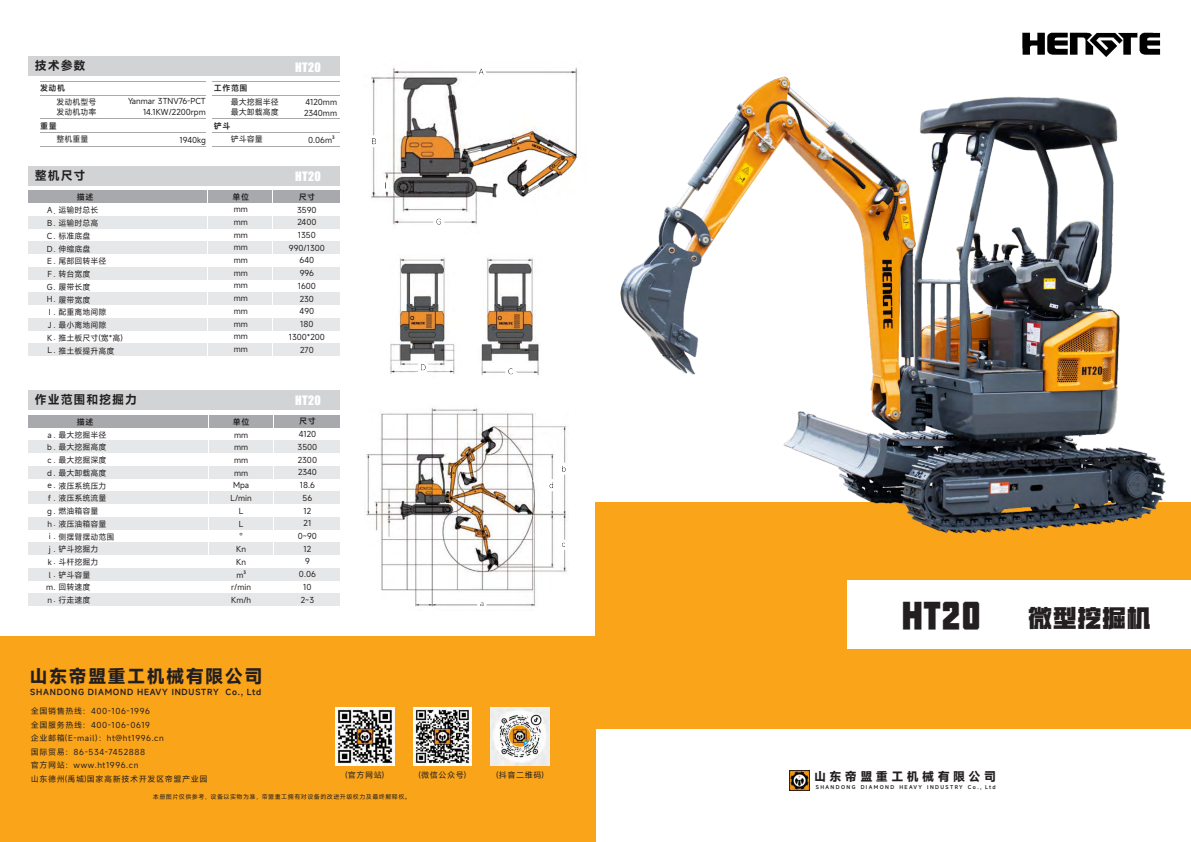
<style>
.page{position:relative;width:1191px;height:842px;background:#fff}
.page>*{position:absolute;margin:0;border:0;box-sizing:border-box;transform-origin:0 0}
.t1{font:36px "HY Li Liang Hei J";color:#231f20}
.t2{font:24px "HY Li Liang Hei J";letter-spacing:.025em;color:#231f20}
.t3{font:700 18px "Mi Sans";letter-spacing:.07em;color:#231f20}
.t4{font:600 12px "Mi Sans";letter-spacing:.07em;color:#231f20}
.t5{font:12px "Impact";letter-spacing:.035em;color:#fff}
.t6{font:700 12px "Mi Sans";letter-spacing:.29em;color:#231f20}
.t7{font:8px/12.7px "Mi Sans";color:#231f20}
.t8{font:8px/13.5px "Mi Sans";letter-spacing:.07em;color:#231f20}
.t9{font:600 8px "Mi Sans";letter-spacing:.095em;color:#231f20}
.t10{font:6px "Mi Sans";letter-spacing:.07em;color:#231f20}
.t11{font:600 5px "Mi Sans";letter-spacing:.28em;color:#231f20}
.s1{font-family:"Arial"}
</style>
<div class="page">
<div style="left:28px;top:593px;width:312px;height:13px;background:#e6e7e8"></div>
<div style="left:28px;top:542px;width:312px;height:13px;background:#e6e7e8"></div>
<div style="left:28px;top:568px;width:312px;height:12px;background:#e6e7e8"></div>
<img style="left:1022px;top:32px;width:138px;height:25px">
<div style="left:595px;top:502px;width:595px;height:227px;background:#faa41a"></div>
<div style="left:0;top:636px;width:595px;height:206px;background:#faa41a"></div>
<hr style="left:40px;top:81px;width:166px;height:1px;background:#a7a9ac">
<hr style="left:40px;top:96px;width:166px;height:1px;background:#a7a9ac">
<hr style="left:40px;top:118px;width:166px;height:1px;background:#a7a9ac">
<hr style="left:40px;top:132px;width:166px;height:1px;background:#a7a9ac">
<hr style="left:40px;top:147px;width:166px;height:1px;background:#a7a9ac">
<div style="left:28px;top:56px;width:312px;height:20px;background:#d1d3d4"></div>
<hr style="left:212px;top:81px;width:128px;height:1px;background:#a7a9ac">
<hr style="left:212px;top:96px;width:128px;height:1px;background:#a7a9ac">
<hr style="left:212px;top:118px;width:128px;height:1px;background:#a7a9ac">
<hr style="left:212px;top:132px;width:128px;height:1px;background:#a7a9ac">
<hr style="left:212px;top:147px;width:128px;height:1px;background:#a7a9ac">
<div style="left:28px;top:491px;width:312px;height:13px;background:#e6e7e8"></div>
<div style="left:28px;top:390px;width:312px;height:20px;background:#d1d3d4"></div>
<div style="left:28px;top:517px;width:312px;height:12px;background:#e6e7e8"></div>
<div style="left:28px;top:466px;width:312px;height:12px;background:#e6e7e8"></div>
<div style="left:28px;top:440px;width:312px;height:13px;background:#e6e7e8"></div>
<div style="left:28px;top:415px;width:312px;height:12px;background:#a7a9ac"></div>
<hr style="left:208px;top:415px;width:1px;height:153px;background:#fff">
<hr style="left:273px;top:414px;width:1px;height:154px;background:#fff">
<div style="left:847px;top:580px;width:343px;height:68px;background:#fff"></div>
<img style="left:789px;top:771px;width:20px;height:19px">
<img style="left:335px;top:707px;width:59px;height:58px">
<img style="left:413px;top:707px;width:59px;height:58px">
<img style="left:491px;top:707px;width:58px;height:58px">
<div style="left:28px;top:343px;width:312px;height:13px;background:#e6e7e8"></div>
<div style="left:28px;top:318px;width:312px;height:13px;background:#e6e7e8"></div>
<div style="left:28px;top:267px;width:312px;height:13px;background:#e6e7e8"></div>
<div style="left:28px;top:292px;width:312px;height:13px;background:#e6e7e8"></div>
<div style="left:28px;top:241px;width:312px;height:13px;background:#e6e7e8"></div>
<div style="left:28px;top:216px;width:312px;height:13px;background:#e6e7e8"></div>
<div style="left:28px;top:166px;width:312px;height:19px;background:#d1d3d4"></div>
<div style="left:28px;top:190px;width:312px;height:13px;background:#a7a9ac"></div>
<hr style="left:207px;top:190px;width:1px;height:166px;background:#fff">
<hr style="left:272px;top:190px;width:1px;height:166px;background:#fff">
<img style="left:620px;top:76px;width:546px;height:458px">
<img style="left:371px;top:68px;width:206px;height:157px">
<img style="left:390px;top:258px;width:149px;height:117px">
<img style="left:365px;top:408px;width:202px;height:199px">
<svg style="left:474px;top:68px;width:14px;height:10px"></svg>
<svg style="left:371px;top:135px;width:8px;height:12px"></svg>
<svg style="left:505px;top:365px;width:12px;height:10px"></svg>
<svg style="left:418px;top:361px;width:11px;height:12px"></svg>
<svg style="left:433px;top:215px;width:12px;height:10px"></svg>
<svg style="left:382px;top:179px;width:7px;height:13px"></svg>
<svg style="left:476px;top:599px;width:10px;height:8px"></svg>
<svg style="left:559px;top:540px;width:8px;height:10px"></svg>
<svg style="left:546px;top:463px;width:21px;height:28px"></svg>
<h3 class="t4" style="left:35px;top:60px;width:52px">技术参数</h3>
<h3 class="t5" style="left:295px;top:62px;width:27px">HT20</h3>
<p class="t7" style="left:56px;top:96px;width:41px;line-height:10.6px">发动机型号发动机功率</p>
<p class="t9" style="left:40px;top:84px;width:27px">发动机</p>
<p class="t9" style="left:214px;top:84px;width:35px">工作范围</p>
<p class="t7" style="left:231px;top:96px;width:49px;line-height:10.6px">最大挖掘半径最大卸载高度</p>
<p class="t7" style="left:304px;top:97px;width:35px;line-height:10.6px">4120mm<br>2340mm</p>
<p class="t9" style="left:214px;top:122px;width:18px">铲斗</p>
<p class="t7" style="left:231px;top:133px;width:33px">铲斗容量</p>
<p class="t7" style="left:308px;top:134px;width:28px">0.06m³</p>
<p class="t7" style="left:128px;top:96px;width:79px;line-height:10.6px;text-align:right">Yanmar 3TNV76-PCT<br>14.1KW/2200rpm</p>
<p class="t9" style="left:40px;top:122px;width:18px">重量</p>
<p class="t7" style="left:56px;top:133px;width:33px">整机重量</p>
<p class="t7" style="left:180px;top:133px;width:28px">1940kg</p>
<h3 class="t4" style="left:35px;top:169px;width:52px">整机尺寸</h3>
<h3 class="t5" style="left:295px;top:171px;width:27px">HT20</h3>
<p class="t9" style="left:77px;top:193px;width:18px">描述</p>
<p class="t9" style="left:232px;top:192px;width:18px">单位</p>
<p class="t9" style="left:299px;top:192px;width:18px">尺寸</p>
<p class="t7" style="left:47px;top:204px;width:78px">A<span class="s1">.</span> 运输时总长<br>B<span class="s1">.</span> 运输时总高<br>C<span class="s1">.</span> 标准底盘<br>D<span class="s1">.</span> 伸缩底盘<br>E <span class="s1">.</span> 尾部回转半径<br>F <span class="s1">.</span> 转台宽度<br>G<span class="s1">.</span> 履带长度<br>H<span class="s1">.</span> 履带宽度<br>I <span class="s1">.</span> 配重离地间隙<br>J <span class="s1">.</span> 最小离地间隙<br>K<span class="s1">.</span> 推土板尺寸(宽*高)<br>L <span class="s1">.</span> 推土板提升高度</p>
<p class="t7" style="left:234px;top:203px;width:16px;text-align:justify">mm mm mm mm mm mm mm mm mm mm mm mm</p>
<p class="t7" style="left:289px;top:203px;width:38px;text-align:center">3590<br>2400<br>1350<br>990/1300<br>640<br>996<br>1600<br>230<br>490<br>180<br>1300*200<br>270</p>
<h3 class="t4" style="left:35px;top:393px;width:104px">作业范围和挖掘力</h3>
<h3 class="t5" style="left:295px;top:396px;width:27px">HT20</h3>
<p class="t9" style="left:77px;top:417px;width:18px">描述</p>
<p class="t9" style="left:233px;top:417px;width:18px">单位</p>
<p class="t9" style="left:299px;top:416px;width:18px">尺寸</p>
<p class="t7" style="left:48px;top:428px;width:60px">a <span class="s1">.</span> 最大挖掘半径</p>
<p class="t7" style="left:47px;top:441px;width:61px">b <span class="s1">.</span> 最大挖掘高度</p>
<p class="t7" style="left:48px;top:454px;width:60px">c <span class="s1">.</span> 最大挖掘深度</p>
<p class="t7" style="left:47px;top:466px;width:61px">d <span class="s1">.</span> 最大卸载高度</p>
<p class="t7" style="left:47px;top:479px;width:60px">e <span class="s1">.</span> 液压系统压力</p>
<p class="t7" style="left:48px;top:492px;width:60px">f <span class="s1">.</span> 液压系统流量</p>
<p class="t7" style="left:47px;top:505px;width:53px">g <span class="s1">.</span> 燃油箱容量</p>
<p class="t7" style="left:47px;top:517px;width:61px">h <span class="s1">.</span> 液压油箱容量</p>
<p class="t7" style="left:49px;top:530px;width:67px">i <span class="s1">.</span> 侧摆臂摆动范围</p>
<p class="t7" style="left:49px;top:543px;width:51px">j <span class="s1">.</span> 铲斗挖掘力</p>
<p class="t7" style="left:48px;top:555px;width:52px">k <span class="s1">.</span> 斗杆挖掘力</p>
<p class="t7" style="left:49px;top:568px;width:43px">l <span class="s1">.</span> 铲斗容量</p>
<p class="t7" style="left:46px;top:581px;width:46px">m<span class="s1">.</span> 回转速度</p>
<p class="t7" style="left:47px;top:594px;width:45px">n <span class="s1">.</span> 行走速度</p>
<p class="t7" style="left:230px;top:428px;width:23px;text-align:center">mm mm mm mm<br>Mpa<br>L/min<br>L<br>L<br>°<br>Kn<br>Kn m³ r/min<br>Km/h</p>
<p class="t7" style="left:298px;top:428px;width:21px;text-align:center">4120<br>3500<br>2300<br>2340<br>18.6<br>56<br>12<br>21<br>0~90<br>12<br>9<br>0.06<br>10<br>2~3</p>
<h3 class="t3" style="left:29px;top:667px;width:235px">山东帝盟重工机械有限公司</h3>
<p class="t9" style="left:30px;top:687px;width:232px">SHANDONG DIAMOND HEAVY INDUSTRY Co., Ltd</p>
<p class="t8" style="left:31px;top:704px;width:178px">全国销售热线：400-106-1996<br>全国服务热线：400-106-0619<br>企业邮箱(E-mail)：ht@ht1996.cn<br>国际贸易：86-534-7452888<br>官方网站：www.ht1996.cn<br>山东德州(禹城)国家高新技术开发区帝盟产业园</p>
<p class="t7" style="left:345px;top:768px;width:41px">(官方网站)</p>
<p class="t10" style="left:153px;top:793px;width:259px">本册图片仅供参考，设备以实物为准，帝盟重工拥有对设备的改进升级权力及最终解释权。</p>
<p class="t7" style="left:418px;top:768px;width:49px">(微信公众号)</p>
<p class="t7" style="left:496px;top:768px;width:49px">(抖音二维码)</p>
<h1 class="t1" style="left:902px;top:597px;width:80px">HT20</h1>
<h2 class="t2" style="left:1028px;top:606px;width:124px">微型挖掘机</h2>
<h3 class="t6" style="left:814px;top:770px;width:184px">山东帝盟重工机械有限公司</h3>
<p class="t11" style="left:815px;top:785px;width:181px">SHANDONG DIAMOND HEAVY INDUSTRY Co., Ltd</p>
</div>
